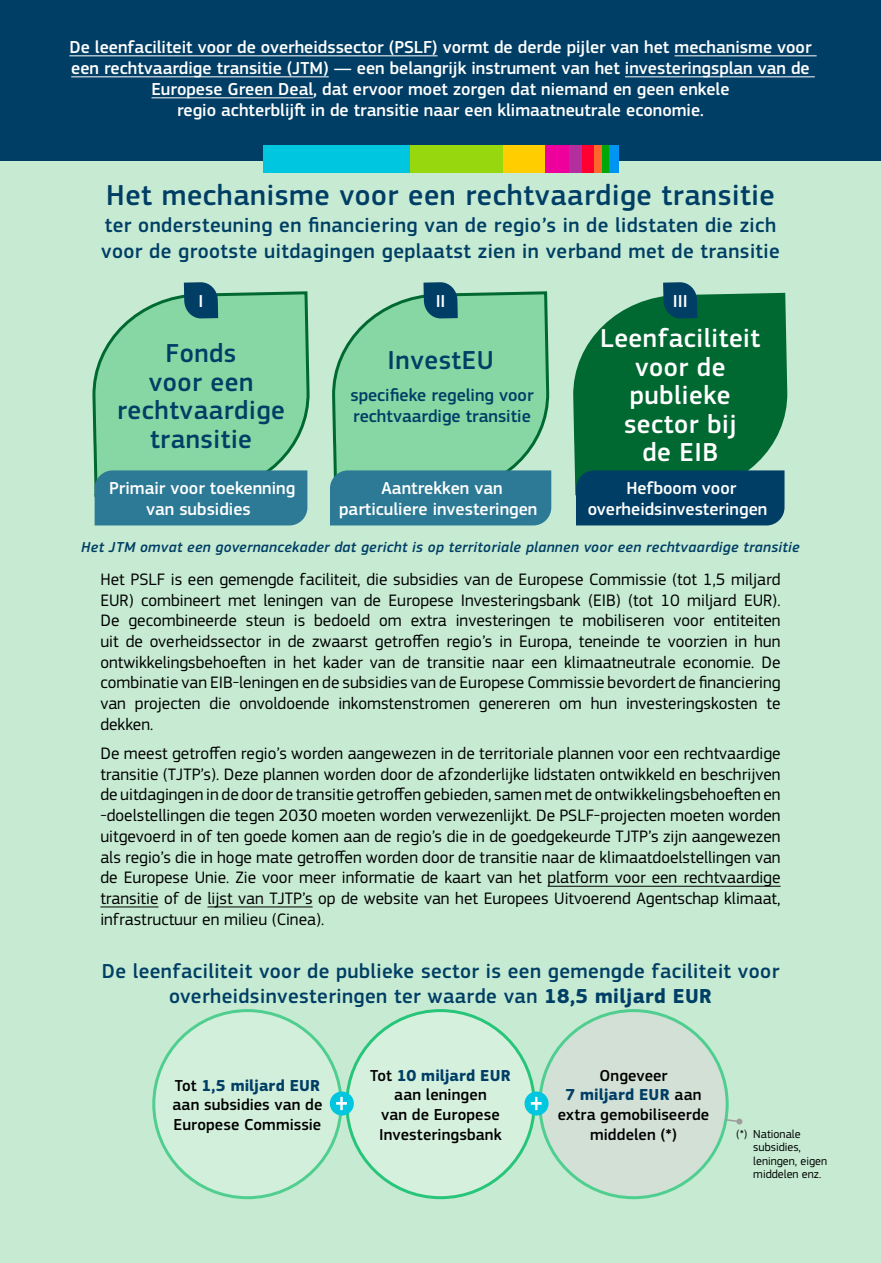
<style>
.page{position:relative;width:881px;height:1263px;background:#fff}
.page>*{position:absolute;margin:0;border:0;box-sizing:border-box;transform-origin:0 0}
.INF_1{font:500 30px "EC Square Sans Pro";letter-spacing:.02em;color:#003e65}
.INF_4{font:500 27px/28.5px "EC Square Sans Pro";letter-spacing:.02em;color:#003e65;text-align:center}
.INF_4-2{font:500 27px/28.5px "EC Square Sans Pro";letter-spacing:.02em;color:#fff;text-align:center}
.INF_2{font:500 21px/25.2px "EC Square Sans Pro";letter-spacing:.02em;color:#003e65}
.INF_3{font:500 18px/21px "EC Square Sans Pro";color:#fff;text-align:center}
.INF_3-2{font:500 18px/21px "EC Square Sans Pro";color:#003e65}
.t1{font:17.25px/20.7px "EC Square Sans Pro";color:#000;text-align:justify}
.INF_6{font:500 16.5px/19.8px "EC Square Sans Pro";letter-spacing:.005em;color:#000;text-align:center}
.INF_5{font:italic 500 15px "EC Square Sans Pro";letter-spacing:.02em;color:#003e65}
.P4_FOOTNOTE_-_NEXT{font:12px/13.5px "EC Square Sans Pro";color:#000}
.s1{font-weight:700}
.s2{font-weight:700;color:#003e65}
</style>
<div class="page">
<div style="left:0;top:155px;width:880px;height:1108px;background:#c6ebd2"></div>
<div style="left:0;top:0;width:880px;height:160px;background:#003e65"></div>
<div style="left:347px;top:1010px;width:187px;height:188px;background:#daf2e1;border-radius:50%"></div>
<div style="left:154px;top:1010px;width:187px;height:188px;background:#d2efdb;border-radius:50%"></div>
<div style="left:539px;top:1010px;width:187px;height:188px;background:#d2e0d6;border-radius:50%"></div>
<svg style="left:723px;top:1118px;width:19px;height:7px"></svg>
<div style="left:263px;top:145px;width:147px;height:28px;background:#00c6e0"></div>
<div style="left:410px;top:145px;width:93px;height:28px;background:#97d70e"></div>
<div style="left:502px;top:145px;width:42px;height:28px;background:#ffcd00"></div>
<div style="left:544px;top:145px;width:25px;height:28px;background:#ee009d"></div>
<div style="left:569px;top:145px;width:12px;height:28px;background:#b22f9d"></div>
<div style="left:581px;top:145px;width:13px;height:28px;background:#ff0031"></div>
<div style="left:594px;top:145px;width:8px;height:28px;background:#ff662b"></div>
<div style="left:602px;top:145px;width:7px;height:28px;background:#00a706"></div>
<hr style="left:609px;top:145px;width:4px;height:28px;background:#0095f3">
<hr style="left:613px;top:145px;width:4px;height:28px;background:#0095f3">
<div style="left:330px;top:1091px;width:24px;height:24px;background:#00c6e0;border-radius:50%"></div>
<svg style="left:336px;top:1097px;width:11px;height:13px"></svg>
<div style="left:524px;top:1091px;width:24px;height:24px;background:#00c6e0;border-radius:50%"></div>
<svg style="left:530px;top:1097px;width:11px;height:13px"></svg>
<hr style="left:69px;top:55px;width:368px;height:1px;background:#fff">
<hr style="left:674px;top:55px;width:142px;height:1px;background:#fff">
<hr style="left:71px;top:76px;width:257px;height:1px;background:#fff">
<hr style="left:624px;top:76px;width:190px;height:1px;background:#fff">
<hr style="left:151px;top:97px;width:162px;height:1px;background:#fff">
<svg style="left:93px;top:282px;width:216px;height:243px;background:#73bea1"></svg>
<svg style="left:330px;top:282px;width:221px;height:243px;background:#76c0a4"></svg>
<svg style="left:573px;top:282px;width:215px;height:243px;background:#176e50"></svg>
<hr style="left:547px;top:886px;width:233px;height:1px;background:#000">
<hr style="left:100px;top:906px;width:58px;height:1px;background:#000">
<hr style="left:207px;top:906px;width:105px;height:1px;background:#000">
<p class="INF_3" style="left:69px;top:37px;width:743px">De leenfaciliteit voor de overheidssector (PSLF) vormt de derde pijler van het mechanisme voor een rechtvaardige transitie (JTM) — een belangrijk instrument van het investeringsplan van de Europese Green Deal, dat ervoor moet zorgen dat niemand en geen enkele<br>regio achterblijft in de transitie naar een klimaatneutrale economie.</p>
<p class="INF_1" style="left:106px;top:177px;width:670px">Het mechanisme voor een rechtvaardige transitie</p>
<p class="INF_2" style="left:101px;top:213px;width:680px">ter ondersteuning en financiering van de regio’s in de lidstaten die zich voor de grootste uitdagingen geplaatst zien in verband met de transitie</p>
<p class="INF_3" style="left:198px;top:291px;width:6px">I</p>
<p class="INF_4" style="left:117px;top:339px;width:169px">Fonds<br>voor een rechtvaardige transitie</p>
<p class="INF_3" style="left:109px;top:478px;width:187px">Primair voor toekenning van subsidies</p>
<p class="INF_3" style="left:672px;top:291px;width:16px">III</p>
<p class="INF_4-2" style="left:600px;top:325px;width:161px">Leenfaciliteit voor de publieke sector bij<br>de EIB</p>
<p class="INF_3" style="left:587px;top:478px;width:181px">Hefboom voor overheidsinvesteringen</p>
<p class="INF_5" style="left:81px;top:538px;width:719px">Het JTM omvat een governancekader dat gericht is op territoriale plannen voor een rechtvaardige transitie</p>
<p class="t1" style="left:100px;top:569px;width:681px">Het PSLF is een gemengde faciliteit, die subsidies van de Europese Commissie (tot 1,5 miljard EUR) combineert met leningen van de Europese Investeringsbank (EIB) (tot 10 miljard EUR).<br>De gecombineerde steun is bedoeld om extra investeringen te mobiliseren voor entiteiten uit de overheidssector in de zwaarst getroffen regio’s in Europa, teneinde te voorzien in hun ontwikkelingsbehoeften in het kader van de transitie naar een klimaatneutrale economie. De combinatie van EIB-leningen en de subsidies van de Europese Commissie bevordert de financiering van projecten die onvoldoende inkomstenstromen genereren om hun investeringskosten te dekken.</p>
<p class="t1" style="left:100px;top:743px;width:681px">De meest getroffen regio’s worden aangewezen in de territoriale plannen voor een rechtvaardige transitie (TJTP’s). Deze plannen worden door de afzonderlijke lidstaten ontwikkeld en beschrijven de uitdagingen in de door de transitie getroffen gebieden, samen met de ontwikkelingsbehoeften en ‑doelstellingen die tegen 2030 moeten worden verwezenlijkt. De PSLF-projecten moeten worden uitgevoerd in of ten goede komen aan de regio’s die in de goedgekeurde TJTP’s zijn aangewezen als regio’s die in hoge mate getroffen worden door de transitie naar de klimaatdoelstellingen van de Europese Unie. Zie voor meer informatie de kaart van het platform voor een rechtvaardige transitie of de lijst van TJTP’s op de website van het Europees Uitvoerend Agentschap klimaat, infrastructuur en milieu (Cinea).</p>
<p class="INF_2" style="left:102px;top:959px;width:679px;text-align:center">De leenfaciliteit voor de publieke sector is een gemengde faciliteit voor overheidsinvesteringen ter waarde van <span class="s1">18,5 miljard EUR</span></p>
<p class="INF_3" style="left:435px;top:291px;width:11px">II</p>
<p class="INF_4" style="left:387px;top:346px;width:108px">InvestEU</p>
<p class="INF_3-2" style="left:350px;top:385px;width:184px">specifieke regeling voor rechtvaardige transitie</p>
<p class="INF_3" style="left:339px;top:478px;width:199px">Aantrekken van particuliere investeringen</p>
<p class="INF_6" style="left:172px;top:1075px;width:152px;text-align:left">Tot <span class="s2">1,5 miljard EUR </span>aan subsidies van de<br>Europese Commissie</p>
<p class="INF_6" style="left:370px;top:1066px;width:142px">Tot <span class="s2">10 miljard EUR </span>aan leningen<br>van de Europese<br>Investeringsbank</p>
<p class="INF_6" style="left:557px;top:1066px;width:153px">Ongeveer<br><span class="s2">7 miljard EUR</span> aan extra gemobiliseerde middelen (*)</p>
<p class="P4_FOOTNOTE_-_NEXT" style="left:753px;top:1127px;width:75px;text-indent:-17px">(*) Nationale subsidies, leningen, eigen middelen enz.</p>
</div>
